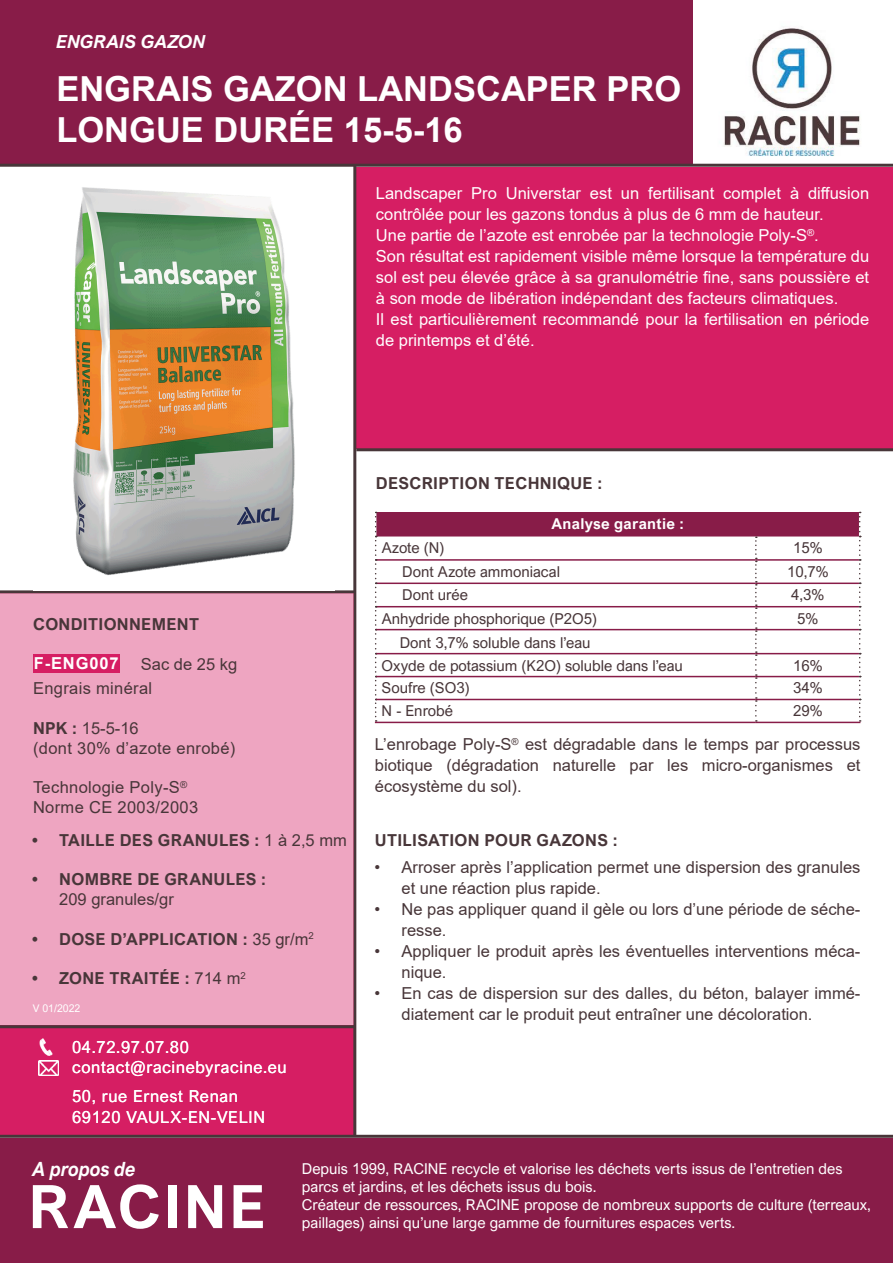
<style>
.page{position:relative;width:893px;height:1263px;background:#fff}
.page>*{position:absolute;margin:0;border:0;box-sizing:border-box;transform-origin:0 0}
.t1{font:700 60px "Arial Nova";letter-spacing:.04em;color:#fff}
.t2{font:700 34.5px/41.4px "Arial";color:#fff}
.t3{font:italic 700 19.65px "Arial Nova";color:#fff;scale:.92 1}
.t4{font:italic 700 18px "Arial Nova";color:#fff}
.t5{font:16.5px/21px "Arial";color:#483639}
.t6{font:16.5px/21px "Arial";color:#fff}
.t7{font:700 16.5px "Arial Nova";letter-spacing:.02em;color:#483639}
.t8{font:16.5px/19.8px "Arial";letter-spacing:.02em;color:#483639}
.t9{font:16.5px/19.8px "Arial Nova";letter-spacing:.04em;color:#fff}
.t10{font:700 16.5px "Arial";letter-spacing:.05em;color:#fff}
.t11{font:15px/18px "Arial Nova";color:#fff}
.t12{font:15px/23px "Arial Nova";color:#483639}
.t13{font:700 15px "Arial Nova";letter-spacing:.02em;color:#fff}
.t14{font:10.5px "Arial Nova";color:#fff}
.s1{font-family:"Arial Nova";font-weight:700}
.s2{font-family:"Arial";font-weight:400}
</style>
<div class="page">
<div style="left:356px;top:167px;width:537px;height:281px;background:#d61e63"></div>
<div style="left:0;top:1025px;width:353px;height:110px;background:#d61e63"></div>
<div style="left:0;top:0;width:693px;height:164px;background:#881c48"></div>
<img style="left:702px;top:27px;width:186px;height:137px">
<hr style="left:0;top:164px;width:893px;height:3px;background:#483639">
<hr style="left:356px;top:448px;width:537px;height:3px;background:#483639">
<hr style="left:0;top:1135px;width:893px;height:3px;background:#483639">
<div style="left:0;top:1138px;width:893px;height:125px;background:#881c48"></div>
<img style="left:38px;top:1060px;width:20px;height:15px">
<img style="left:39px;top:1038px;width:14px;height:17px">
<hr style="left:353px;top:166px;width:3px;height:970px;background:#483639">
<hr style="left:0;top:590px;width:355px;height:3px;background:#483639">
<hr style="left:0;top:1025px;width:355px;height:3px;background:#483639">
<div style="left:0;top:593px;width:353px;height:432px;background:#eea5c1"></div>
<img style="left:73px;top:187px;width:222px;height:388px">
<div style="left:33px;top:654px;width:87px;height:19px;background:#d61e63"></div>
<div style="left:376px;top:512px;width:484px;height:24px;background:#881c48"></div>
<svg style="left:377px;top:536px;width:482px;height:186px"></svg>
<hr style="left:376px;top:629px;width:380px;height:1px;background:#881c48">
<hr style="left:756px;top:629px;width:103px;height:1px;background:#881c48">
<hr style="left:376px;top:653px;width:380px;height:1px;background:#881c48">
<hr style="left:756px;top:653px;width:103px;height:1px;background:#881c48">
<hr style="left:376px;top:676px;width:380px;height:1px;background:#881c48">
<hr style="left:756px;top:676px;width:103px;height:1px;background:#881c48">
<hr style="left:376px;top:699px;width:380px;height:1px;background:#881c48">
<hr style="left:756px;top:699px;width:103px;height:1px;background:#881c48">
<hr style="left:375px;top:722px;width:381px;height:1px;background:#881c48">
<hr style="left:756px;top:722px;width:104px;height:1px;background:#881c48">
<hr style="left:376px;top:559px;width:380px;height:2px;background:#881c48">
<hr style="left:756px;top:559px;width:103px;height:2px;background:#881c48">
<hr style="left:376px;top:582px;width:380px;height:2px;background:#881c48">
<hr style="left:756px;top:582px;width:103px;height:2px;background:#881c48">
<hr style="left:376px;top:606px;width:380px;height:1px;background:#881c48">
<hr style="left:756px;top:606px;width:103px;height:1px;background:#881c48">
<svg style="left:375px;top:512px;width:2px;height:210px"></svg>
<svg style="left:755px;top:536px;width:2px;height:186px"></svg>
<svg style="left:859px;top:512px;width:2px;height:210px"></svg>
<p class="t4" style="left:56px;top:31px;width:151px">ENGRAIS GAZON</p>
<h2 class="t2" style="left:56px;top:68px;width:626px">ENGRAIS GAZON LANDSCAPER PRO<br>LONGUE DURÉE 15-5-16</h2>
<p class="t6" style="left:376px;top:183px;width:495px">Landscaper Pro Universtar est un fertilisant complet à diffusion contrôlée pour les gazons tondus à plus de 6 mm de hauteur.<br>Une partie de l’azote est enrobée par la technologie Poly-S<sup>®</sup>.<br>Son résultat est rapidement visible même lorsque la température du sol est peu élevée grâce à sa granulométrie fine, sans poussière et à son mode de libération indépendant des facteurs climatiques.<br>Il est particulièrement recommandé pour la fertilisation en période de printemps et d’été.</p>
<p class="t7" style="left:376px;top:473px;width:228px">DESCRIPTION TECHNIQUE :</p>
<p class="t7" style="left:33px;top:615px;width:167px">CONDITIONNEMENT</p>
<p class="t10" style="left:34px;top:652px;width:86px">F-ENG007</p>
<p class="t5" style="left:141px;top:653px;width:98px">Sac de 25 kg</p>
<p class="t8" style="left:33px;top:678px;width:121px">Engrais minéral</p>
<p class="t8" style="left:33px;top:718px;width:204px"><span class="s1">NPK :</span> 15-5-16<br>(dont 30% d’azote enrobé)</p>
<p class="t8" style="left:33px;top:777px;width:167px">Technologie Poly-S<sup>®<br></sup>Norme CE 2003/2003</p>
<p class="t7" style="left:32px;top:830px;width:316px">• TAILLE DES GRANULES : <span class="s2">1 à 2,5 mm</span></p>
<p class="t7" style="left:32px;top:870px;width:235px">• NOMBRE DE GRANULES :</p>
<p class="t5" style="left:59px;top:889px;width:116px">209 granules/gr</p>
<p class="t7" style="left:32px;top:929px;width:283px">• DOSE D’APPLICATION : <span class="s2">35 gr/m</span><sup>2</sup></p>
<p class="t7" style="left:32px;top:969px;width:215px">• ZONE TRAITÉE : <span class="s2">714 m</span><sup>2</sup></p>
<p class="t14" style="left:33px;top:1002px;width:49px">V 01/2022</p>
<p class="t9" style="left:72px;top:1037px;width:216px">04.72.97.07.80 contact@racinebyracine.eu</p>
<p class="t9" style="left:72px;top:1085px;width:194px;line-height:21.6px">50, rue Ernest Renan<br>69120 VAULX-EN-VELIN</p>
<p class="t13" style="left:552px;top:514px;width:134px">Analyse garantie :</p>
<p class="t12" style="left:382px;top:537px;width:64px">Azote (N)</p>
<p class="t12" style="left:793px;top:537px;width:31px">15%</p>
<p class="t12" style="left:402px;top:560px;width:159px">Dont Azote ammoniacal</p>
<p class="t12" style="left:787px;top:560px;width:43px">10,7%</p>
<p class="t12" style="left:402px;top:583px;width:67px">Dont urée</p>
<p class="t12" style="left:791px;top:583px;width:35px">4,3%</p>
<p class="t12" style="left:382px;top:607px;width:217px">Anhydride phosphorique (P2O5)</p>
<p class="t12" style="left:797px;top:607px;width:23px">5%</p>
<p class="t12" style="left:382px;top:631px;width:303px;text-indent:18px">Dont 3,7% soluble dans l’eau<br>Oxyde de potassium (K2O) soluble dans l’eau</p>
<p class="t12" style="left:793px;top:654px;width:31px">16%</p>
<p class="t12" style="left:382px;top:677px;width:90px">Soufre (SO3)</p>
<p class="t12" style="left:793px;top:677px;width:31px">34%</p>
<p class="t12" style="left:382px;top:700px;width:73px">N - Enrobé</p>
<p class="t12" style="left:793px;top:700px;width:31px">29%</p>
<p class="t5" style="left:375px;top:734px;width:487px;text-align:justify">L’enrobage Poly-S<sup>®</sup> est dégradable dans le temps par processus biotique (dégradation naturelle par les micro-organismes et écosystème du sol).</p>
<p class="t7" style="left:375px;top:830px;width:244px">UTILISATION POUR GAZONS :</p>
<p class="t5" style="left:402px;top:856px;width:460px;text-indent:-27px">• Arroser après l’application permet une dispersion des granules et une réaction plus rapide.</p>
<p class="t5" style="left:402px;top:898px;width:460px;text-indent:-27px">• Ne pas appliquer quand il gèle ou lors d’une période de séche&shy;resse.</p>
<p class="t5" style="left:402px;top:940px;width:460px;text-indent:-27px">• Appliquer le produit après les éventuelles interventions méca&shy;nique.</p>
<p class="t5" style="left:402px;top:982px;width:460px;text-indent:-27px">• En cas de dispersion sur des dalles, du béton, balayer immé&shy;diatement car le produit peut entraîner une décoloration.</p>
<p class="t3" style="left:33px;top:1157px;width:114px">A propos de</p>
<h1 class="t1" style="left:28px;top:1172px;width:239px">RACINE</h1>
<p class="t11" style="left:302px;top:1160px;width:570px">Depuis 1999, RACINE recycle et valorise les déchets verts issus de l’entretien des parcs et jardins, et les déchets issus du bois.<br>Créateur de ressources, RACINE propose de nombreux supports de culture (terreaux, paillages) ainsi qu’une large gamme de fournitures espaces verts.</p>
</div>
